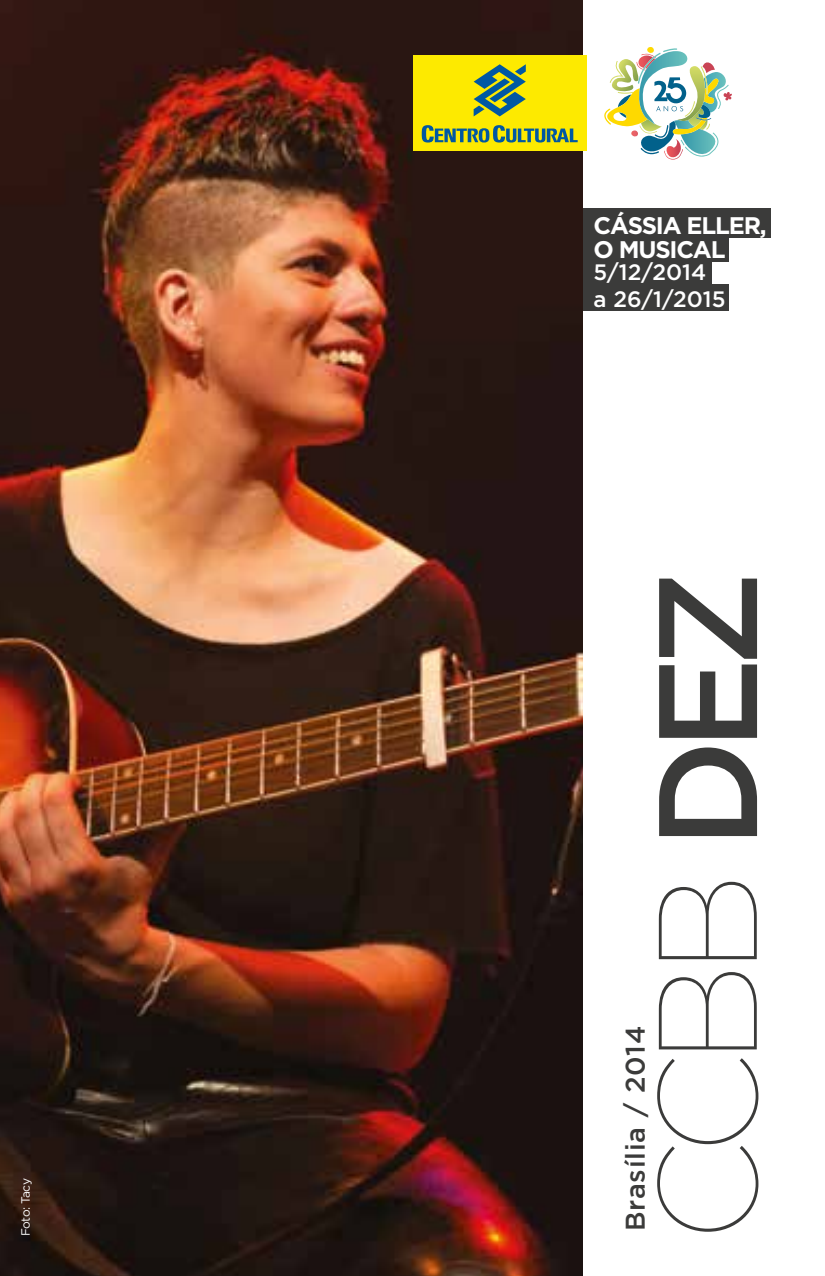
<style>
.page{position:relative;width:825px;height:1276px;background:#fff}
.page>*{position:absolute;margin:0;border:0;box-sizing:border-box;transform-origin:0 0}
.t1{font:100 139.8px "Gotham";color:#3b3b3a}
.t2{font:500 27px "Gotham";letter-spacing:.03em;color:#3b3b3a}
.t3{font:700 24px/23.7px "Gotham";letter-spacing:-.05em;color:#fff}
.t4{font:500 22.2px/26.7px "Gotham";color:#fff}
.t5{font:12px "Gotham";letter-spacing:-.04em;color:#fff}
.s1{font-weight:500}
</style>
<div class="page">
<img style="left:0;top:0;width:583px;height:1276px">
<div style="left:413px;top:56px;width:173px;height:95px;background:#fdea00"></div>
<svg style="left:474px;top:64px;width:52px;height:52px"></svg>
<svg style="left:421px;top:125px;width:157px;height:17px"></svg>
<svg style="left:604px;top:47px;width:128px;height:113px"></svg>
<div style="left:583px;top:208px;width:188px;height:30px;background:#3b3b3a"></div>
<div style="left:583px;top:232px;width:145px;height:30px;background:#3b3b3a"></div>
<div style="left:583px;top:259px;width:128px;height:27px;background:#3b3b3a"></div>
<div style="left:583px;top:284px;width:145px;height:27px;background:#3b3b3a"></div>
<p class="t5" style="left:19px;top:1236px;width:60px;rotate:-90deg">Foto: Tacy</p>
<p class="t3" style="left:594px;top:213px;width:175px">CÁSSIA ELLER,<br>O MUSICAL</p>
<p class="t4" style="left:594px;top:258px;width:134px">5/12/2014<br>a 26/1/2015</p>
<p class="t2" style="left:620px;top:1231px;width:206px;rotate:-90deg">Brasília / 2014</p>
<h1 class="t1" style="left:632px;top:1242px;width:674px;rotate:-90deg">CCBB <span class="s1">DEZ</span></h1>
</div>
